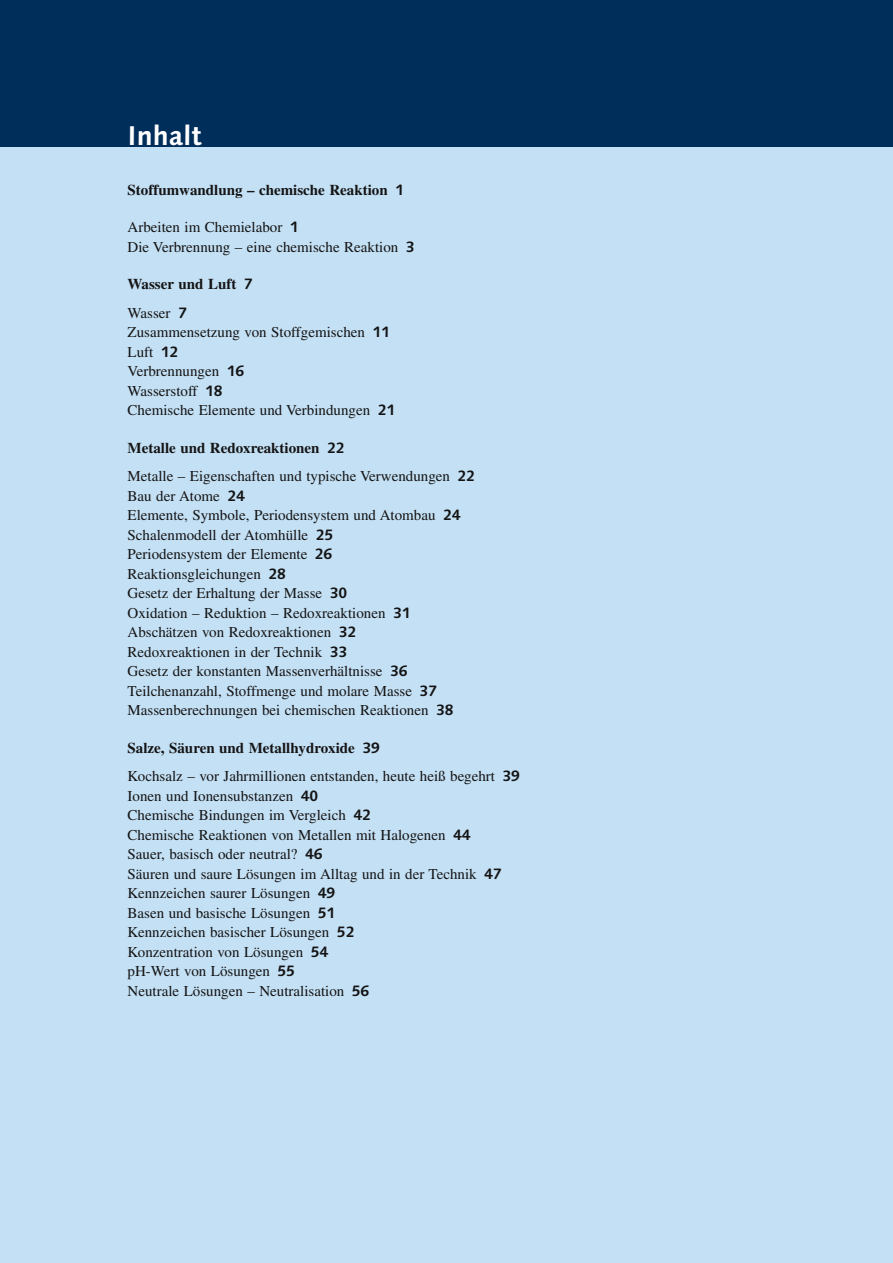
<style>
.page{position:relative;width:893px;height:1263px;background:#fff}
.page>*{position:absolute;margin:0;border:0;box-sizing:border-box;transform-origin:0 0}
.t1{font:700 27px "Linotype Syntax CV Os F";color:#fff}
.t2{font:15px/19.5px "Times LT Std";color:#141415}
.t3{font:700 15px/28.5px "Times LT Std";color:#141415}
.s1{font-family:"Linotype Syntax CV"}
.s2{font-family:"Linotype Syntax CV";font-weight:700}
.s3{font-weight:400}
.s4{font-weight:700}
</style>
<div class="page">
<div style="left:0;top:144px;width:893px;height:1119px;background:#c4e0f4"></div>
<div style="left:0;top:0;width:893px;height:146px;background:#002e5b"></div>
<h1 class="t1" style="left:128px;top:119px;width:77px">Inhalt</h1>
<p class="t3" style="left:128px;top:175px;width:278px">Stoffumwandlung – chemische Reaktion <span class="s1">1</span></p>
<p class="t2" style="left:128px;top:217px;width:289px">Arbeiten im Chemielabor <span class="s2">1<br></span>Die Verbrennung – eine chemische Reaktion <span class="s2">3</span></p>
<p class="t3" style="left:128px;top:270px;width:127px">Wasser und Luft <span class="s1">7<br></span><span class="s3">Wasser</span> <span class="s1">7</span></p>
<p class="t2" style="left:128px;top:322px;width:269px">Zusammensetzung von Stoffgemischen <span class="s2">11<br></span>Luft <span class="s2">12<br></span>Verbrennungen <span class="s2">16<br></span>Wasserstoff <span class="s2">18<br></span>Chemische Elemente und Verbindungen <span class="s2">21</span></p>
<p class="t2" style="left:128px;top:433px;width:349px;line-height:28.5px"><span class="s4">Metalle und Redoxreaktionen</span> <span class="s2">22<br></span>Metalle – Eigenschaften und typische Verwendungen <span class="s2">22</span></p>
<p class="t2" style="left:128px;top:486px;width:334px">Bau der Atome <span class="s2">24<br></span>Elemente, Symbole, Periodensystem und Atombau <span class="s2">24<br></span>Schalenmodell der Atomhülle <span class="s2">25<br></span>Periodensystem der Elemente <span class="s2">26<br></span>Reaktionsgleichungen <span class="s2">28<br></span>Gesetz der Erhaltung der Masse <span class="s2">30<br></span>Oxidation – Reduktion – Redoxreaktionen <span class="s2">31<br></span>Abschätzen von Redoxreaktionen <span class="s2">32<br></span>Redoxreaktionen in der Technik <span class="s2">33<br></span>Gesetz der konstanten Massenverhältnisse <span class="s2">36<br></span>Teilchenanzahl, Stoffmenge und molare Masse <span class="s2">37<br></span>Massenberechnungen bei chemischen Reaktionen <span class="s2">38</span></p>
<p class="t2" style="left:128px;top:733px;width:394px;line-height:28.5px"><span class="s4">Salze, Säuren und Metallhydroxide</span> <span class="s2">39<br></span>Kochsalz – vor Jahrmillionen entstanden, heute heiß begehrt <span class="s2">39</span></p>
<p class="t2" style="left:128px;top:786px;width:376px">Ionen und Ionensubstanzen <span class="s2">40<br></span>Chemische Bindungen im Vergleich <span class="s2">42<br></span>Chemische Reaktionen von Metallen mit Halogenen <span class="s2">44<br></span>Sauer, basisch oder neutral? <span class="s2">46<br></span>Säuren und saure Lösungen im Alltag und in der Technik <span class="s2">47<br></span>Kennzeichen saurer Lösungen <span class="s2">49<br></span>Basen und basische Lösungen <span class="s2">51<br></span>Kennzeichen basischer Lösungen <span class="s2">52<br></span>Konzentration von Lösungen <span class="s2">54<br></span>pH-Wert von Lösungen <span class="s2">55<br></span>Neutrale Lösungen – Neutralisation <span class="s2">56</span></p>
</div>
